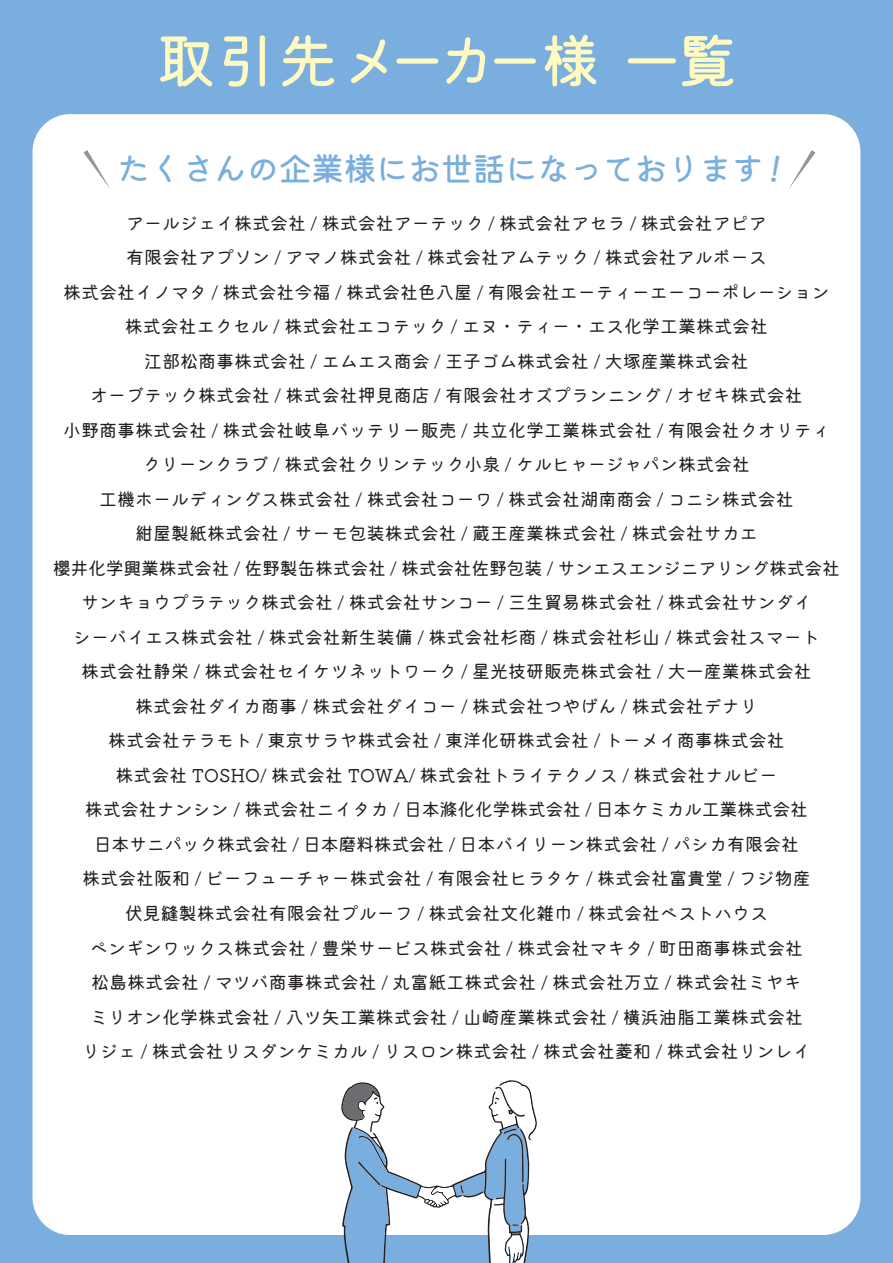
<style>
.page{position:relative;width:893px;height:1263px;background:#79aede}
.page>*{position:absolute;margin:0;border:0;box-sizing:border-box;transform-origin:0 0}
.t1{font:500 58.8px "Kiwi Maru";letter-spacing:-.06em;color:#fffac1}
.t2{font:500 33px "Kiwi Maru";letter-spacing:-.02em;color:#79aede}
.t3{font:18px/34.5px "Kiwi Maru";color:#231f20;text-align:center}
</style>
<div class="page">
<div style="left:33px;top:114px;width:827px;height:1121px;background:#fff;border-radius:37px"></div>
<svg style="left:341px;top:1080px;width:196px;height:183px"></svg>
<svg style="left:83px;top:150px;width:28px;height:40px"></svg>
<svg style="left:788px;top:150px;width:27px;height:40px"></svg>
<h1 class="t1" style="left:156px;top:25px;width:582px">取引先メーカー様一覧</h1>
<h2 class="t2" style="left:117px;top:149px;width:649px">たくさんの企業様にお世話になっております</h2>
<p class="t3" style="left:53px;top:206px;width:789px">アールジェイ株式会社 / 株式会社アーテック / 株式会社アセラ / 株式会社アピア<br>有限会社アプソン / アマノ株式会社 / 株式会社アムテック / 株式会社アルボース<br>株式会社イノマタ / 株式会社今福 / 株式会社色八屋 / 有限会社エーティーエーコーポレーション株式会社エクセル / 株式会社エコテック / エヌ・ティー・エス化学工業株式会社<br>江部松商事株式会社 / エムエス商会 / 王子ゴム株式会社 / 大塚産業株式会社<br>オーブテック株式会社 / 株式会社押見商店 / 有限会社オズプランニング / オゼキ株式会社<br>小野商事株式会社 / 株式会社岐阜バッテリー販売 / 共立化学工業株式会社 / 有限会社クオリティクリーンクラブ / 株式会社クリンテック小泉 / ケルヒャージャパン株式会社<br>工機ホールディングス株式会社 / 株式会社コーワ / 株式会社湖南商会 / コニシ株式会社<br>紺屋製紙株式会社 / サーモ包装株式会社 / 蔵王産業株式会社 / 株式会社サカエ<br>櫻井化学興業株式会社 / 佐野製缶株式会社 / 株式会社佐野包装 / サンエスエンジニアリング株式会社サンキョウプラテック株式会社 / 株式会社サンコー / 三生貿易株式会社 / 株式会社サンダイ<br>シーバイエス株式会社 / 株式会社新生装備 / 株式会社杉商 / 株式会社杉山 / 株式会社スマート<br>株式会社静栄 / 株式会社セイケツネットワーク / 星光技研販売株式会社 / 大一産業株式会社<br>株式会社ダイカ商事 / 株式会社ダイコー / 株式会社つやげん / 株式会社デナリ<br>株式会社テラモト / 東京サラヤ株式会社 / 東洋化研株式会社 / トーメイ商事株式会社<br>株式会社 TOSHO/ 株式会社 TOWA/ 株式会社トライテクノス / 株式会社ナルビー<br>株式会社ナンシン / 株式会社ニイタカ / 日本滌化化学株式会社 / 日本ケミカル工業株式会社<br>日本サニパック株式会社 / 日本磨料株式会社 / 日本バイリーン株式会社 / パシカ有限会社<br>株式会社阪和 / ビーフューチャー株式会社 / 有限会社ヒラタケ / 株式会社富貴堂 / フジ物産<br>伏見縫製株式会社有限会社プルーフ / 株式会社文化雑巾 / 株式会社ベストハウス<br>ペンギンワックス株式会社 / 豊栄サービス株式会社 / 株式会社マキタ / 町田商事株式会社<br>松島株式会社 / マツバ商事株式会社 / 丸富紙工株式会社 / 株式会社万立 / 株式会社ミヤキ<br>ミリオン化学株式会社 / 八ツ矢工業株式会社 / 山崎産業株式会社 / 横浜油脂工業株式会社<br>リジェ / 株式会社リスダンケミカル / リスロン株式会社 / 株式会社菱和 / 株式会社リンレイ</p>
</div>
